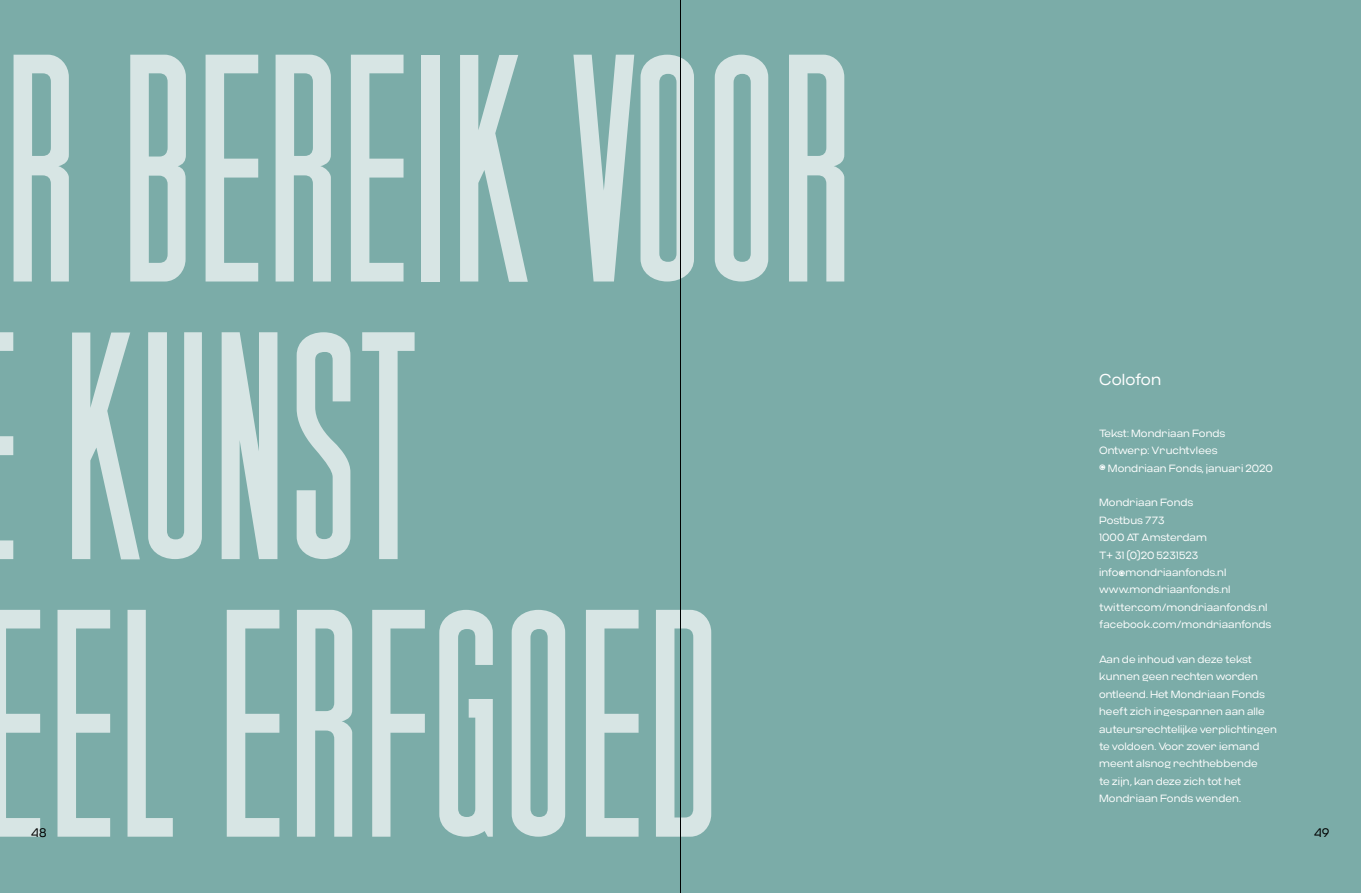
<style>
.page{position:relative;width:1361px;height:893px;background:#7baca8}
.page>*{position:absolute;margin:0;border:0;box-sizing:border-box;transform-origin:0 0}
.t1{font:270px "Newshawk JNL";letter-spacing:.01em;color:#d7e5e4}
.t2{font:300 15.75px "Criteria CF";letter-spacing:.01em;color:#fff}
.t3{font:300 12.3px "Criteria CF";color:#000}
.t4{font:300 10.5px/17.4px "Criteria CF";letter-spacing:.01em;color:#fff}
</style>
<div class="page">
<hr style="left:680px;top:0;width:1px;height:893px;background:#000">
<h1 class="t1" style="left:4px;top:1px;width:850px">R BEREIK VOOR</h1>
<h1 class="t1" style="left:63px;top:278px;width:354px">KUNST</h1>
<h2 class="t2" style="left:1099px;top:370px;width:64px">Colofon</h2>
<p class="t4" style="left:1099px;top:424px;width:175px">Tekst: Mondriaan Fonds<br>Ontwerp: Vruchtvlees<br>© Mondriaan Fonds, januari 2020</p>
<p class="t4" style="left:1099px;top:494px;width:174px">Mondriaan Fonds<br>Postbus 773<br>1000 AT Amsterdam<br>T+ 31 (0)20 5231523 info@mondriaanfonds.nl www.mondriaanfonds.nl twitter.com/mondriaanfonds.nl facebook.com/mondriaanfonds</p>
<p class="t4" style="left:1099px;top:651px;width:179px">Aan de inhoud van deze tekst kunnen geen rechten worden ontleend. Het Mondriaan Fonds heeft zich ingespannen aan alle auteursrechtelijke verplichtingen te voldoen. Voor zover iemand meent alsnog rechthebbende<br>te zijn, kan deze zich tot het<br>Mondriaan Fonds wenden.</p>
<h1 class="t1" style="left:-22px;top:556px;width:744px">EEL ERFGOED</h1>
<p class="t3" style="left:31px;top:825px;width:17px">48</p>
<p class="t3" style="left:1314px;top:825px;width:17px">49</p>
</div>
